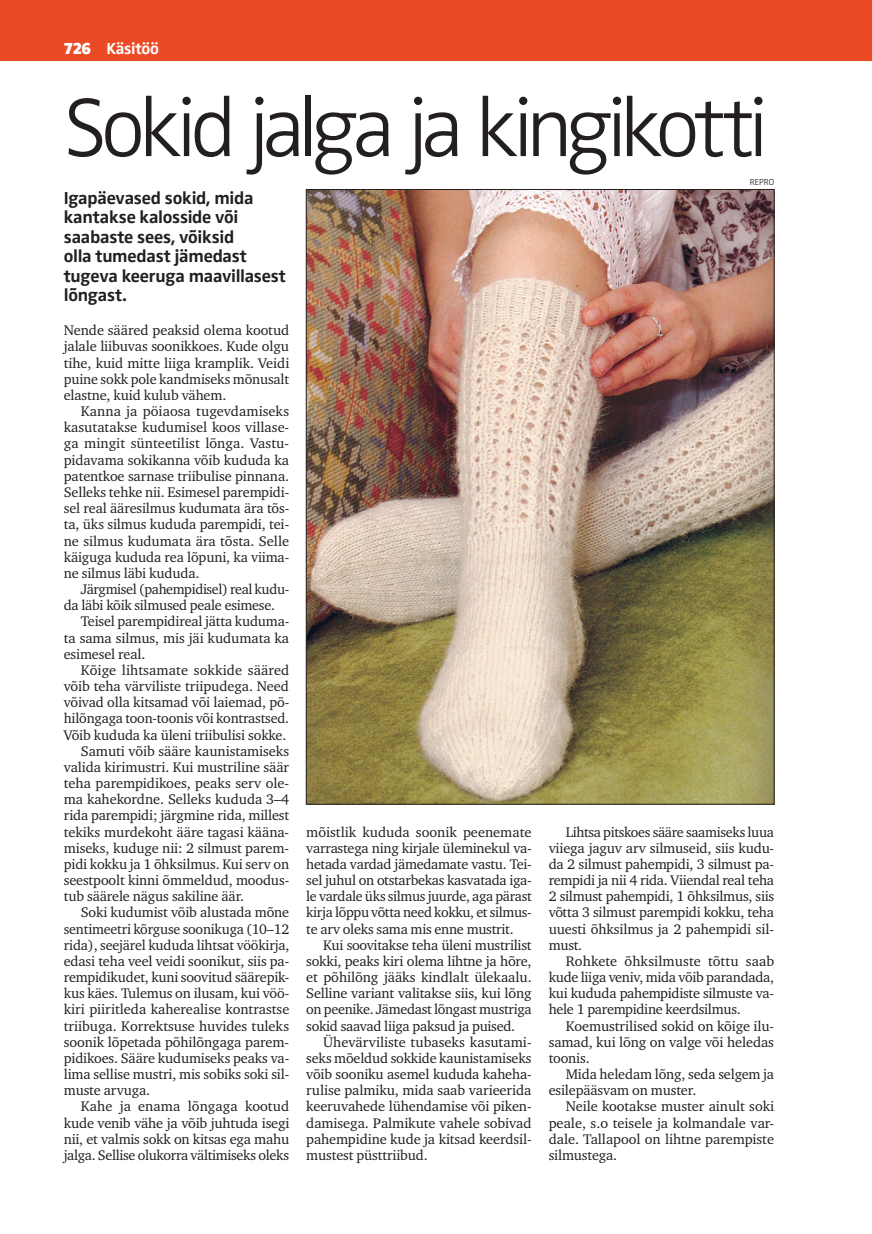
<style>
.page{position:relative;width:872px;height:1234px;background:#fff}
.page>*{position:absolute;margin:0;border:0;box-sizing:border-box;transform-origin:0 0}
.t1{font:300 85.5px "Zwo Pro";letter-spacing:-.07em;color:#231f20}
.t2{font:700 18px/19.5px "Zwo Pro";letter-spacing:-.015em;color:#231f20}
.t3{font:700 16.5px "Zwo Pro";letter-spacing:-.02em;color:#fff}
.t4{font:14.25px/16.2px "Charter ITC";letter-spacing:-.01em;color:#231f20;text-align:justify}
.t5{font:300 9px "Zwo Pro";color:#231f20}
.s1{font-weight:900}
</style>
<div class="page">
<div style="left:0;top:0;width:872px;height:60px;background:#eb4a25"></div>
<img style="left:308px;top:191px;width:464px;height:611px">
<p class="t3" style="left:64px;top:39px;width:97px"><span class="s1">726</span> Käsitöö</p>
<h1 class="t1" style="left:64px;top:79px;width:706px">Sokid jalga ja kingikotti</h1>
<p class="t5" style="left:749px;top:177px;width:26px">REPRO</p>
<p class="t2" style="left:64px;top:188px;width:224px">Igapäevased sokid, mida kantakse kalosside või saabaste sees, võiksid<br>olla tumedast jämedast tugeva keeruga maavillasest lõngast.</p>
<p class="t4" style="left:64px;top:322px;width:227px">Nende sääred peaksid olema kootud jalale liibuvas soonikkoes. Kude olgu tihe, kuid mitte liiga kramplik. Veidi puine sokk pole kandmiseks mõnusalt elastne, kuid kulub vähem.</p>
<p class="t4" style="left:64px;top:403px;width:227px;text-indent:17px">Kanna ja pöiaosa tugevdamiseks kasutatakse kudumisel koos villase&shy;ga mingit sünteetilist lõnga. Vastu&shy;pidavama sokikanna võib kududa ka patentkoe sarnase triibulise pinnana.<br>Selleks tehke nii. Esimesel parempidi&shy;sel real ääresilmus kudumata ära tõs&shy;ta, üks silmus kududa parempidi, tei&shy;ne silmus kudumata ära tõsta. Selle käiguga kududa rea lõpuni, ka viima&shy;ne silmus läbi kududa.</p>
<p class="t4" style="left:81px;top:581px;width:210px">Järgmisel (pahempidisel) real kudu-</p>
<p class="t4" style="left:64px;top:597px;width:213px">da läbi kõik silmused peale esimese.</p>
<p class="t4" style="left:81px;top:613px;width:210px">Teisel parempidireal jätta kuduma-</p>
<p class="t4" style="left:64px;top:629px;width:227px">ta sama silmus, mis jäi kudumata ka</p>
<p class="t4" style="left:64px;top:645px;width:83px">esimesel real.</p>
<p class="t4" style="left:81px;top:661px;width:210px">Kõige lihtsamate sokkide sääred</p>
<p class="t4" style="left:64px;top:678px;width:227px">võib teha värviliste triipudega. Need</p>
<p class="t4" style="left:64px;top:694px;width:227px">võivad olla kitsamad või laiemad, põ-</p>
<p class="t4" style="left:64px;top:710px;width:227px">hilõngaga toon-toonis või kontrastsed.</p>
<p class="t4" style="left:64px;top:726px;width:224px">Võib kududa ka üleni triibulisi sokke.</p>
<p class="t4" style="left:81px;top:742px;width:210px">Samuti võib sääre kaunistamiseks</p>
<p class="t4" style="left:64px;top:758px;width:227px">valida kirimustri. Kui mustriline säär</p>
<p class="t4" style="left:64px;top:774px;width:227px">teha parempidikoes, peaks serv ole-</p>
<p class="t4" style="left:64px;top:791px;width:227px">ma kahekordne. Selleks kududa 3–4</p>
<p class="t4" style="left:64px;top:807px;width:227px">rida parempidi; järgmine rida, millest</p>
<p class="t4" style="left:64px;top:823px;width:227px">tekiks murdekoht ääre tagasi kääna-</p>
<p class="t4" style="left:64px;top:839px;width:227px">miseks, kuduge nii: 2 silmust parem-</p>
<p class="t4" style="left:64px;top:855px;width:227px">pidi kokku ja 1 õhksilmus. Kui serv on</p>
<p class="t4" style="left:64px;top:871px;width:227px">seestpoolt kinni õmmeldud, moodus-</p>
<p class="t4" style="left:64px;top:888px;width:182px">tub säärele nägus sakiline äär.</p>
<p class="t4" style="left:81px;top:904px;width:210px">Soki kudumist võib alustada mõne</p>
<p class="t4" style="left:64px;top:920px;width:227px">sentimeetri kõrguse soonikuga (10–12</p>
<p class="t4" style="left:64px;top:936px;width:227px">rida), seejärel kududa lihtsat vöökirja,</p>
<p class="t4" style="left:64px;top:952px;width:227px">edasi teha veel veidi soonikut, siis pa-</p>
<p class="t4" style="left:64px;top:968px;width:227px">rempidikudet, kuni soovitud säärepik-</p>
<p class="t4" style="left:64px;top:985px;width:227px">kus käes. Tulemus on ilusam, kui vöö-</p>
<p class="t4" style="left:64px;top:1001px;width:227px">kiri piiritleda kaherealise kontrastse</p>
<p class="t4" style="left:64px;top:1017px;width:227px">triibuga. Korrektsuse huvides tuleks</p>
<p class="t4" style="left:64px;top:1033px;width:227px">soonik lõpetada põhilõngaga parem-</p>
<p class="t4" style="left:64px;top:1049px;width:227px">pidikoes. Sääre kudumiseks peaks va-</p>
<p class="t4" style="left:64px;top:1065px;width:227px">lima sellise mustri, mis sobiks soki sil-</p>
<p class="t4" style="left:64px;top:1081px;width:88px">muste arvuga.</p>
<p class="t4" style="left:81px;top:1098px;width:210px">Kahe ja enama lõngaga kootud</p>
<p class="t4" style="left:64px;top:1114px;width:227px">kude venib vähe ja võib juhtuda isegi</p>
<p class="t4" style="left:64px;top:1130px;width:227px">nii, et valmis sokk on kitsas ega mahu</p>
<p class="t4" style="left:64px;top:1146px;width:227px">jalga. Sellise olukorra vältimiseks oleks</p>
<p class="t4" style="left:306px;top:823px;width:227px">mõistlik kududa soonik peenemate varrastega ning kirjale üleminekul va&shy;hetada vardad jämedamate vastu. Tei&shy;sel juhul on otstarbekas kasvatada iga&shy;le vardale üks silmus juurde, aga pärast kirja lõppu võtta need kokku, et silmus&shy;te arv oleks sama mis enne mustrit.</p>
<p class="t4" style="left:306px;top:936px;width:227px;text-indent:17px">Kui soovitakse teha üleni mustrilist sokki, peaks kiri olema lihtne ja hõre, et põhilõng jääks kindlalt ülekaalu.<br>Selline variant valitakse siis, kui lõng on peenike. Jämedast lõngast mustriga sokid saavad liiga paksud ja puised.</p>
<p class="t4" style="left:306px;top:1033px;width:227px;text-indent:17px">Ühevärviliste tubaseks kasutami&shy;seks mõeldud sokkide kaunistamiseks võib sooniku asemel kududa kaheha&shy;rulise palmiku, mida saab varieerida keeruvahede lühendamise või piken&shy;damisega. Palmikute vahele sobivad pahempidine kude ja kitsad keerdsil&shy;mustest püsttriibud.</p>
<p class="t4" style="left:549px;top:823px;width:227px;text-indent:17px">Lihtsa pitskoes sääre saamiseks luua viiega jaguv arv silmuseid, siis kudu&shy;da 2 silmust pahempidi, 3 silmust pa&shy;rempidi ja nii 4 rida. Viiendal real teha 2 silmust pahempidi, 1 õhksilmus, siis võtta 3 silmust parempidi kokku, teha uuesti õhksilmus ja 2 pahempidi sil&shy;must.</p>
<p class="t4" style="left:549px;top:952px;width:227px;text-indent:17px">Rohkete õhksilmuste tõttu saab kude liiga veniv, mida võib parandada, kui kududa pahempidiste silmuste va&shy;hele 1 parempidine keerdsilmus.</p>
<p class="t4" style="left:549px;top:1017px;width:227px;text-indent:17px">Koemustrilised sokid on kõige ilu&shy;samad, kui lõng on valge või heledas toonis.</p>
<p class="t4" style="left:549px;top:1065px;width:227px;text-indent:17px">Mida heledam lõng, seda selgem ja esilepääsvam on muster.</p>
<p class="t4" style="left:549px;top:1098px;width:227px;text-indent:17px">Neile kootakse muster ainult soki peale, s.o teisele ja kolmandale var&shy;dale. Tallapool on lihtne parempiste silmustega.</p>
</div>
